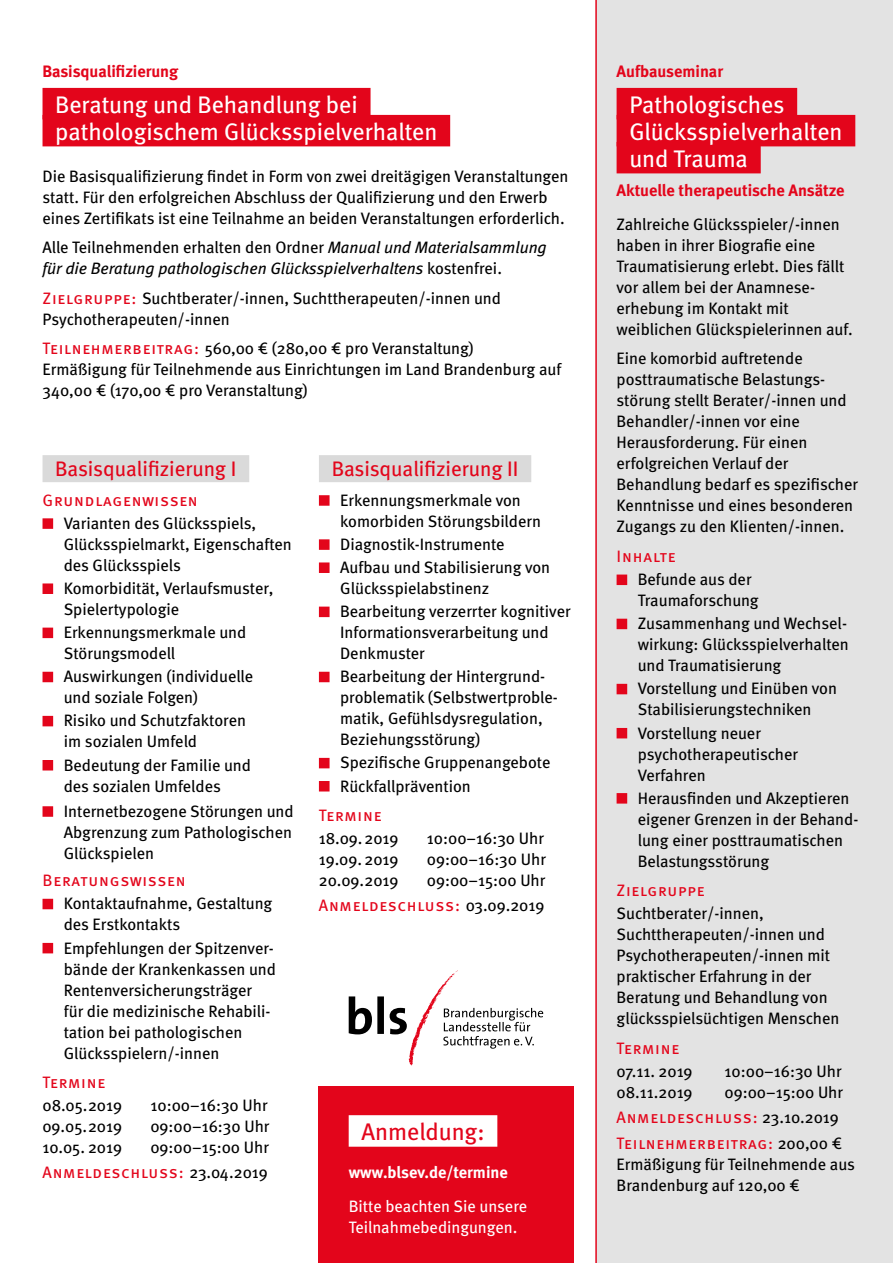
<style>
.page{position:relative;width:893px;height:1263px;background:#fff}
.page>*{position:absolute;margin:0;border:0;box-sizing:border-box;transform-origin:0 0}
.t1{font:24px/27px "Meta";color:#fff}
.t2{font:24px "Meta";color:#e3051b}
.t3{font:21px "Meta";color:#e3051b}
.t4{font:16.5px/21px "Meta";color:#000}
.t5{font:16.5px/25.2px "Meta Book Caps";letter-spacing:.045em;color:#e3051b}
.t6{font:italic 16.5px/21px "Meta";color:#000}
.t7{font:700 16.5px "Meta";color:#e3051b}
.t8{font:16.5px/21px "Meta";color:#fff}
.t9{font:700 16.5px "Meta";color:#fff}
.s1{font-style:normal}
.s2{font-family:"Meta Book Caps";color:#e3051b}
.s3{font-family:"Meta";color:#000}
</style>
<div class="page">
<div style="left:596px;top:0;width:297px;height:1263px;background:#e3e3e3"></div>
<hr style="left:595px;top:0;width:2px;height:1263px;background:#e3051b">
<div style="left:43px;top:455px;width:206px;height:27px;background:#dadada"></div>
<div style="left:43px;top:518px;width:10px;height:11px;background:#e3051b"></div>
<div style="left:43px;top:583px;width:10px;height:11px;background:#e3051b"></div>
<div style="left:43px;top:628px;width:10px;height:10px;background:#e3051b"></div>
<div style="left:43px;top:672px;width:10px;height:10px;background:#e3051b"></div>
<div style="left:43px;top:716px;width:10px;height:10px;background:#e3051b"></div>
<div style="left:43px;top:760px;width:10px;height:10px;background:#e3051b"></div>
<div style="left:43px;top:806px;width:10px;height:11px;background:#e3051b"></div>
<div style="left:43px;top:899px;width:10px;height:10px;background:#e3051b"></div>
<div style="left:43px;top:943px;width:10px;height:10px;background:#e3051b"></div>
<div style="left:319px;top:455px;width:212px;height:27px;background:#dadada"></div>
<div style="left:319px;top:495px;width:11px;height:11px;background:#e3051b"></div>
<div style="left:319px;top:539px;width:11px;height:11px;background:#e3051b"></div>
<div style="left:319px;top:562px;width:11px;height:11px;background:#e3051b"></div>
<div style="left:319px;top:607px;width:11px;height:10px;background:#e3051b"></div>
<div style="left:319px;top:672px;width:11px;height:10px;background:#e3051b"></div>
<div style="left:319px;top:758px;width:11px;height:10px;background:#e3051b"></div>
<div style="left:319px;top:781px;width:11px;height:10px;background:#e3051b"></div>
<div style="left:617px;top:88px;width:180px;height:31px;background:#e3051b"></div>
<div style="left:617px;top:115px;width:238px;height:31px;background:#e3051b"></div>
<div style="left:617px;top:142px;width:144px;height:31px;background:#e3051b"></div>
<div style="left:617px;top:574px;width:10px;height:11px;background:#e3051b"></div>
<div style="left:617px;top:619px;width:10px;height:10px;background:#e3051b"></div>
<div style="left:617px;top:684px;width:10px;height:10px;background:#e3051b"></div>
<div style="left:617px;top:728px;width:10px;height:10px;background:#e3051b"></div>
<div style="left:617px;top:793px;width:10px;height:10px;background:#e3051b"></div>
<div style="left:319px;top:1086px;width:255px;height:177px;background:#e3051b"></div>
<div style="left:349px;top:1115px;width:148px;height:32px;background:#fff"></div>
<svg style="left:349px;top:970px;width:194px;height:95px"></svg>
<div style="left:43px;top:88px;width:328px;height:31px;background:#e3051b"></div>
<div style="left:43px;top:115px;width:407px;height:31px;background:#e3051b"></div>
<p class="t7" style="left:43px;top:61px;width:137px">Basisqualifizierung</p>
<h1 class="t1" style="left:55px;top:90px;width:384px">Beratung und Behandlung bei pathologischem Glücksspielverhalten</h1>
<p class="t4" style="left:43px;top:165px;width:527px">Die Basisqualifizierung findet in Form von zwei dreitägigen Veranstaltungen statt. Für den erfolgreichen Abschluss der Qualifizierung und den Erwerb eines Zertifikats ist eine Teilnahme an beiden Veranstaltungen erforderlich.</p>
<p class="t6" style="left:43px;top:237px;width:506px"><span class="s1">Alle Teilnehmenden erhalten den Ordner</span> Manual und Materialsammlung für die Beratung pathologischen Glücksspielverhaltens <span class="s1">kostenfrei.</span></p>
<p class="t4" style="left:43px;top:287px;width:460px"><span class="s2">Zielgruppe:</span> Suchtberater/-innen, Suchttherapeuten/-innen und<br>Psychotherapeuten/-innen</p>
<p class="t4" style="left:43px;top:338px;width:520px"><span class="s2">Teilnehmerbeitrag:</span> 560,00 € (280,00 € pro Veranstaltung)<br>Ermäßigung für Teilnehmende aus Einrichtungen im Land Brandenburg auf<br>340,00 € (170,00 € pro Veranstaltung)</p>
<p class="t3" style="left:55px;top:456px;width:183px">Basisqualifizierung I</p>
<p class="t5" style="left:43px;top:487px;width:157px">Grundlagenwissen</p>
<p class="t4" style="left:64px;top:512px;width:230px">Varianten des Glücksspiels,<br>Glücksspielmarkt, Eigenschaften des Glücksspiels</p>
<p class="t4" style="left:64px;top:577px;width:211px">Komorbidität, Verlaufsmuster,<br>Spielertypologie</p>
<p class="t4" style="left:64px;top:621px;width:184px">Erkennungsmerkmale und<br>Störungsmodell</p>
<p class="t4" style="left:64px;top:666px;width:191px">Auswirkungen (individuelle und soziale Folgen)</p>
<p class="t4" style="left:64px;top:710px;width:184px">Risiko und Schutzfaktoren im sozialen Umfeld</p>
<p class="t4" style="left:64px;top:754px;width:189px">Bedeutung der Familie und des sozialen Umfeldes</p>
<p class="t4" style="left:64px;top:800px;width:231px;text-align:justify">Internetbezogene Störungen und Abgrenzung zum Pathologischen Glückspielen</p>
<p class="t5" style="left:43px;top:867px;width:145px">Beratungswissen</p>
<p class="t4" style="left:64px;top:893px;width:210px">Kontaktaufnahme, Gestaltung des Erstkontakts</p>
<p class="t4" style="left:64px;top:937px;width:214px">Empfehlungen der Spitzenver&shy;bände der Krankenkassen und<br>Rentenversicherungsträger<br>für die medizinische Rehabili&shy;tation bei pathologischen<br>Glücksspielern/-innen</p>
<p class="t5" style="left:43px;top:1069px;width:64px">Termine</p>
<p class="t4" style="left:43px;top:1094px;width:81px">08.05.2019</p>
<p class="t4" style="left:151px;top:1094px;width:119px">10:00–16:30 Uhr</p>
<p class="t4" style="left:43px;top:1115px;width:81px">09.05.2019</p>
<p class="t4" style="left:151px;top:1115px;width:120px">09:00–16:30 Uhr</p>
<p class="t4" style="left:43px;top:1136px;width:81px">10.05. 2019</p>
<p class="t4" style="left:151px;top:1136px;width:120px">09:00–15:00 Uhr</p>
<p class="t5" style="left:43px;top:1160px;width:227px">Anmeldeschluss: <span class="s3">23.04.2019</span></p>
<p class="t3" style="left:332px;top:456px;width:188px">Basisqualifizierung II</p>
<p class="t4" style="left:340px;top:489px;width:202px">Erkennungsmerkmale von komorbiden Störungsbildern</p>
<p class="t4" style="left:340px;top:532px;width:212px;line-height:23.1px">Diagnostik-Instrumente<br>Aufbau und Stabilisierung von</p>
<p class="t4" style="left:340px;top:576px;width:232px;line-height:23.1px">Glücksspielabstinenz<br>Bearbeitung verzerrter kognitiver</p>
<p class="t4" style="left:340px;top:621px;width:210px">Informationsverarbeitung und<br>Denkmuster</p>
<p class="t4" style="left:340px;top:666px;width:219px">Bearbeitung der Hintergrund&shy;problematik (Selbstwertproble&shy;matik, Gefühlsdysregulation,<br>Beziehungsstörung)</p>
<p class="t4" style="left:340px;top:751px;width:212px;line-height:23.1px">Spezifische Gruppenangebote<br>Rückfallprävention</p>
<p class="t5" style="left:319px;top:802px;width:64px">Termine</p>
<p class="t4" style="left:319px;top:827px;width:81px">18.09.2019</p>
<p class="t4" style="left:427px;top:827px;width:119px">10:00–16:30 Uhr</p>
<p class="t4" style="left:319px;top:848px;width:81px">19.09. 2019</p>
<p class="t4" style="left:427px;top:848px;width:120px">09:00–16:30 Uhr</p>
<p class="t4" style="left:319px;top:869px;width:81px">20.09.2019</p>
<p class="t4" style="left:427px;top:869px;width:120px">09:00–15:00 Uhr</p>
<p class="t5" style="left:319px;top:893px;width:227px">Anmeldeschluss: <span class="s3">03.09.2019</span></p>
<h1 class="t2" style="left:361px;top:1116px;width:125px">Anmeldung:</h1>
<p class="t9" style="left:349px;top:1162px;width:161px">www.blsev.de/termine</p>
<p class="t8" style="left:349px;top:1195px;width:180px">Bitte beachten Sie unsere<br>Teilnahmebedingungen.</p>
<p class="t7" style="left:617px;top:61px;width:108px">Aufbauseminar</p>
<h1 class="t1" style="left:629px;top:90px;width:215px">Pathologisches<br>Glücksspielverhalten und Trauma</h1>
<p class="t7" style="left:617px;top:180px;width:230px">Aktuelle therapeutische Ansätze</p>
<p class="t4" style="left:617px;top:213px;width:238px">Zahlreiche Glücksspieler/-innen haben in ihrer Biografie eine<br>Traumatisierung erlebt. Dies fällt vor allem bei der Anamnese&shy;erhebung im Kontakt mit weiblichen Glückspielerinnen auf.</p>
<p class="t4" style="left:617px;top:348px;width:243px">Eine komorbid auftretende posttraumatische Belastungs&shy;störung stellt Berater/-innen und<br>Behandler/-innen vor eine<br>Herausforderung. Für einen erfolgreichen Verlauf der<br>Behandlung bedarf es spezifischer<br>Kenntnisse und eines besonderen<br>Zugangs zu den Klienten/-innen.</p>
<p class="t5" style="left:617px;top:543px;width:60px">Inhalte</p>
<p class="t4" style="left:638px;top:568px;width:122px">Befunde aus der<br>Traumaforschung</p>
<p class="t4" style="left:638px;top:613px;width:213px;text-align:justify">Zusammenhang und Wechsel&shy;wirkung: Glücksspielverhalten und Traumatisierung</p>
<p class="t4" style="left:638px;top:678px;width:201px">Vorstellung und Einüben von<br>Stabilisierungstechniken</p>
<p class="t4" style="left:638px;top:722px;width:162px">Vorstellung neuer psychotherapeutischer<br>Verfahren</p>
<p class="t4" style="left:638px;top:787px;width:222px">Herausfinden und Akzeptieren eigener Grenzen in der Behand&shy;lung einer posttraumatischen<br>Belastungsstörung</p>
<p class="t5" style="left:617px;top:877px;width:89px">Zielgruppe</p>
<p class="t4" style="left:617px;top:903px;width:224px">Suchtberater/-innen,<br>Suchttherapeuten/-innen und<br>Psychotherapeuten/-innen mit praktischer Erfahrung in der<br>Beratung und Behandlung von glücksspielsüchtigen Menschen</p>
<p class="t5" style="left:617px;top:1035px;width:64px">Termine</p>
<p class="t4" style="left:617px;top:1060px;width:78px">07.11. 2019</p>
<p class="t4" style="left:725px;top:1060px;width:119px">10:00–16:30 Uhr</p>
<p class="t4" style="left:617px;top:1081px;width:78px">08.11.2019</p>
<p class="t4" style="left:725px;top:1081px;width:120px">09:00–15:00 Uhr</p>
<p class="t5" style="left:617px;top:1104px;width:227px">Anmeldeschluss: <span class="s3">23.10.2019<br></span>Teilnehmerbeitrag: <span class="s3">200,00 €</span></p>
<p class="t4" style="left:617px;top:1153px;width:240px">Ermäßigung für Teilnehmende aus<br>Brandenburg auf 120,00 €</p>
</div>
